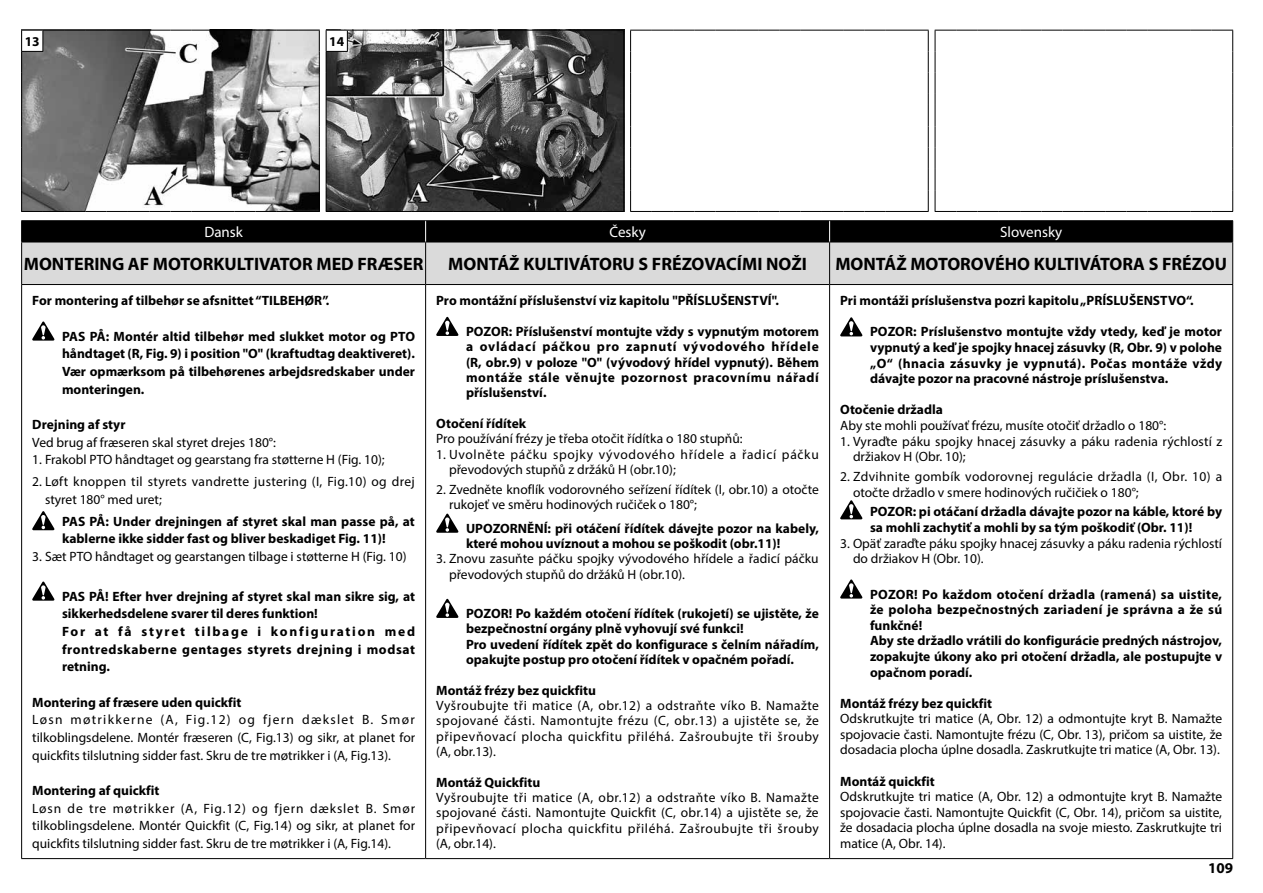
<style>
.page{position:relative;width:1263px;height:893px;background:#fff}
.page>*{position:absolute;margin:0;border:0;box-sizing:border-box;transform-origin:0 0}
.t1{font:700 18px "Myriad Pro";color:#000}
.t2{font:15px "Myriad Pro";color:#fff}
.t3{font:700 15px "Myriad Pro";color:#000}
.t4{font:700 13.5px/15.6px "Myriad Pro";color:#000}
.t5{font:13.5px/15.3px "Myriad Pro";color:#000;text-align:justify}
.t6{font:13.5px/15.6px "Myriad Pro";letter-spacing:.02em;color:#000}
.t7{font:13.5px/15.3px "Myriad Pro";letter-spacing:.05em;color:#000}
.t8{font:13.5px/17.7px "Myriad Pro";letter-spacing:.025em;color:#000}
</style>
<div class="page">
<svg style="left:630px;top:30px;width:299px;height:182px"></svg>
<svg style="left:21px;top:30px;width:603px;height:182px;background:#757575"></svg>
<svg style="left:935px;top:30px;width:298px;height:182px"></svg>
<div style="left:22px;top:243px;width:1210px;height:41px;background:#dadada"></div>
<hr style="left:21px;top:220px;width:405px;height:1px;background:#000">
<hr style="left:426px;top:220px;width:404px;height:1px;background:#000">
<hr style="left:830px;top:220px;width:403px;height:1px;background:#000">
<hr style="left:21px;top:242px;width:405px;height:1px;background:#000">
<hr style="left:21px;top:242px;width:1px;height:42px;background:#000">
<hr style="left:426px;top:242px;width:404px;height:1px;background:#000">
<hr style="left:425px;top:242px;width:1px;height:42px;background:#000">
<hr style="left:830px;top:242px;width:403px;height:1px;background:#000">
<hr style="left:829px;top:242px;width:1px;height:42px;background:#000">
<hr style="left:1232px;top:242px;width:1px;height:42px;background:#000">
<hr style="left:21px;top:284px;width:405px;height:1px;background:#000">
<hr style="left:21px;top:285px;width:1px;height:573px;background:#000">
<hr style="left:426px;top:284px;width:404px;height:1px;background:#000">
<hr style="left:425px;top:285px;width:1px;height:573px;background:#000">
<hr style="left:830px;top:284px;width:403px;height:1px;background:#000">
<hr style="left:829px;top:285px;width:1px;height:573px;background:#000">
<hr style="left:1232px;top:285px;width:1px;height:573px;background:#000">
<div style="left:21px;top:221px;width:1212px;height:21px;background:#000"></div>
<hr style="left:21px;top:858px;width:405px;height:1px;background:#000">
<hr style="left:426px;top:858px;width:404px;height:1px;background:#000">
<hr style="left:830px;top:858px;width:403px;height:1px;background:#000">
<svg style="left:32px;top:321px;width:22px;height:20px"></svg>
<svg style="left:32px;top:511px;width:22px;height:19px"></svg>
<svg style="left:32px;top:582px;width:22px;height:19px"></svg>
<svg style="left:436px;top:317px;width:22px;height:19px"></svg>
<svg style="left:436px;top:514px;width:22px;height:19px"></svg>
<svg style="left:436px;top:599px;width:22px;height:19px"></svg>
<svg style="left:840px;top:317px;width:22px;height:19px"></svg>
<svg style="left:840px;top:500px;width:22px;height:19px"></svg>
<svg style="left:840px;top:579px;width:22px;height:20px"></svg>
<p class="t4" style="left:25px;top:33px;width:16px">13</p>
<p class="t4" style="left:329px;top:33px;width:16px">14</p>
<p class="t2" style="left:204px;top:223px;width:40px">Dansk</p>
<p class="t2" style="left:609px;top:223px;width:38px">Česky</p>
<p class="t2" style="left:1000px;top:223px;width:64px">Slovensky</p>
<h1 class="t1" style="left:24px;top:252px;width:401px">MONTERING AF MOTORKULTIVATOR MED FRÆSER</h1>
<h1 class="t1" style="left:448px;top:252px;width:360px">MONTÁŽ KULTIVÁTORU S FRÉZOVACÍMI NOŽI</h1>
<h1 class="t1" style="left:835px;top:252px;width:393px">MONTÁŽ MOTOROVÉHO KULTIVÁTORA S FRÉZOU</h1>
<p class="t4" style="left:32px;top:292px;width:299px">For montering af tilbehør se afsnittet “TILBEHØR”.</p>
<p class="t4" style="left:62px;top:327px;width:354px;line-height:17.7px;text-align:justify">PAS PÅ: Montér altid tilbehør med slukket motor og PTO håndtaget (R, Fig. 9) i position "O" (kraftudtag deaktiveret).<br>Vær opmærksom på tilbehørenes arbejdsredskaber under monteringen.</p>
<p class="t4" style="left:32px;top:416px;width:95px">Drejning af styr</p>
<p class="t5" style="left:32px;top:434px;width:245px">Ved brug af fræseren skal styret drejes 180°:</p>
<p class="t5" style="left:32px;top:452px;width:354px">1. Frakobl PTO håndtaget og gearstang fra støtterne H (Fig. 10);</p>
<p class="t8" style="left:45px;top:473px;width:371px;text-indent:-13px">2. Løft knoppen til styrets vandrette justering (I, Fig.10) og drej styret 180° med uret;</p>
<p class="t4" style="left:62px;top:512px;width:354px;line-height:17.7px">PAS PÅ: Under drejningen af styret skal man passe på, at kablerne ikke sidder fast og bliver beskadiget Fig. 11)!</p>
<p class="t5" style="left:32px;top:549px;width:376px">3. Sæt PTO håndtaget og gearstangen tilbage i støtterne H (Fig. 10)</p>
<p class="t4" style="left:62px;top:587px;width:355px;line-height:17.7px">PAS PÅ! Efter hver drejning af styret skal man sikre sig, at sikkerhedsdelene svarer til deres funktion!<br>For at få styret tilbage i konfiguration med frontredskaberne gentages styrets drejning i modsat retning.</p>
<p class="t4" style="left:32px;top:694px;width:211px">Montering af fræsere uden quickfit</p>
<p class="t5" style="left:32px;top:711px;width:384px;line-height:17.7px">Løsn møtrikkerne (A, Fig.12) og fjern dækslet B. Smør tilkoblingsdelene. Montér fræseren (C, Fig.13) og sikr, at planet for quickfits tilslutning sidder fast. Skru de tre møtrikker i (A, Fig.13).</p>
<p class="t4" style="left:32px;top:782px;width:129px">Montering af quickfit</p>
<p class="t5" style="left:32px;top:799px;width:384px;line-height:17.7px">Løsn de tre møtrikker (A, Fig.12) og fjern dækslet B. Smør tilkoblingsdelene. Montér Quickfit (C, Fig.14) og sikr, at planet for quickfits tilslutning sidder fast. Skru de tre møtrikker i (A, Fig.14).</p>
<p class="t4" style="left:436px;top:292px;width:344px">Pro montážní příslušenství viz kapitolu "PŘÍSLUŠENSTVÍ".</p>
<p class="t4" style="left:466px;top:323px;width:355px;text-align:justify">POZOR: Příslušenství montujte vždy s vypnutým motorem a ovládací páčkou pro zapnutí vývodového hřídele (R, obr.9) v poloze "O" (vývodový hřídel vypnutý). Během montáže stále věnujte pozornost pracovnímu nářadí příslušenství.</p>
<p class="t4" style="left:436px;top:415px;width:91px">Otočení řídítek</p>
<p class="t5" style="left:436px;top:431px;width:308px">Pro používání frézy je třeba otočit řídítka o 180 stupňů:</p>
<p class="t7" style="left:449px;top:446px;width:371px;text-indent:-13px">1. Uvolněte páčku spojky vývodového hřídele a řadicí páčku převodových stupňů z držáků H (obr.10);</p>
<p class="t5" style="left:449px;top:481px;width:371px;text-indent:-13px">2. Zvedněte knoflík vodorovného seřízení řídítek (I, obr.10) a otočte rukojeť ve směru hodinových ručiček o 180°;</p>
<p class="t4" style="left:466px;top:520px;width:354px">UPOZORNĚNÍ: při otáčení řídítek dávejte pozor na kabely, které mohou uvíznout a mohou se poškodit (obr.11)!</p>
<p class="t5" style="left:449px;top:551px;width:371px;text-indent:-13px">3. Znovu zasuňte páčku spojky vývodového hřídele a řadicí páčku převodových stupňů do držáků H (obr.10).</p>
<p class="t4" style="left:466px;top:605px;width:354px">POZOR! Po každém otočení řídítek (rukojetí) se ujistěte, že bezpečnostní orgány plně vyhovují své funkci!<br>Pro uvedení řídítek zpět do konfigurace s čelním nářadím, opakujte postup pro otočení řídítek v opačném pořadí.</p>
<p class="t4" style="left:436px;top:682px;width:161px">Montáž frézy bez quickfitu</p>
<p class="t5" style="left:436px;top:698px;width:384px">Vyšroubujte tři matice (A, obr.12) a odstraňte víko B. Namažte spojované části. Namontujte frézu (C, obr.13) a ujistěte se, že připevňovací plocha quickfitu přiléhá. Zašroubujte tři šrouby (A, obr.13).</p>
<p class="t4" style="left:436px;top:774px;width:106px">Montáž Quickfitu</p>
<p class="t5" style="left:436px;top:790px;width:384px">Vyšroubujte tři matice (A, obr.12) a odstraňte víko B. Namažte spojované části. Namontujte Quickfit (C, obr.14) a ujistěte se, že připevňovací plocha quickfitu přiléhá. Zašroubujte tři šrouby (A, obr.14).</p>
<p class="t4" style="left:840px;top:292px;width:355px">Pri montáži príslušenstva pozri kapitolu „PRÍSLUŠENSTVO“.</p>
<p class="t4" style="left:870px;top:324px;width:354px;text-align:justify">POZOR: Príslušenstvo montujte vždy vtedy, keď je motor vypnutý a keď je spojky hnacej zásuvky (R, Obr. 9) v polohe „O“ (hnacia zásuvky je vypnutá). Počas montáže vždy dávajte pozor na pracovné nástroje príslušenstva.</p>
<p class="t4" style="left:840px;top:402px;width:104px">Otočenie držadla</p>
<p class="t5" style="left:840px;top:418px;width:328px">Aby ste mohli používať frézu, musíte otočiť držadlo o 180°:</p>
<p class="t5" style="left:853px;top:433px;width:371px;text-indent:-13px">1. Vyraďte páku spojky hnacej zásuvky a páku radenia rýchlostí z držiakov H (Obr. 10);</p>
<p class="t6" style="left:853px;top:468px;width:371px;text-indent:-13px">2. Zdvihnite gombík vodorovnej regulácie držadla (I, Obr. 10) a otočte držadlo v smere hodinových ručičiek o 180°;</p>
<p class="t4" style="left:870px;top:504px;width:354px">POZOR: pi otáčaní držadla dávajte pozor na káble, ktoré by sa mohli zachytiť a mohli by sa tým poškodiť (Obr. 11)!</p>
<p class="t5" style="left:853px;top:535px;width:371px;text-indent:-13px">3. Opäť zaraďte páku spojky hnacej zásuvky a páku radenia rýchlostí do držiakov H (Obr. 10).</p>
<p class="t4" style="left:870px;top:586px;width:354px">POZOR! Po každom otočení držadla (ramená) sa uistite, že poloha bezpečnostných zariadení je správna a že sú funkčné!<br>Aby ste držadlo vrátili do konfigurácie predných nástrojov, zopakujte úkony ako pri otočení držadla, ale postupujte v opačnom poradí.</p>
<p class="t4" style="left:840px;top:695px;width:153px">Montáž frézy bez quickfit</p>
<p class="t5" style="left:840px;top:711px;width:384px">Odskrutkujte tri matice (A, Obr. 12) a odmontujte kryt B. Namažte spojovacie časti. Namontujte frézu (C, Obr. 13), pričom sa uistite, že dosadacia plocha úplne dosadla. Zaskrutkujte tri matice (A, Obr. 13).</p>
<p class="t4" style="left:840px;top:773px;width:96px">Montáž quickfit</p>
<p class="t5" style="left:840px;top:789px;width:384px">Odskrutkujte tri matice (A, Obr. 12) a odmontujte kryt B. Namažte spojovacie časti. Namontujte Quickfit (C, Obr. 14), pričom sa uistite, že dosadacia plocha úplne dosadla na svoje miesto. Zaskrutkujte tri matice (A, Obr. 14).</p>
<p class="t3" style="left:1208px;top:858px;width:26px">109</p>
</div>
